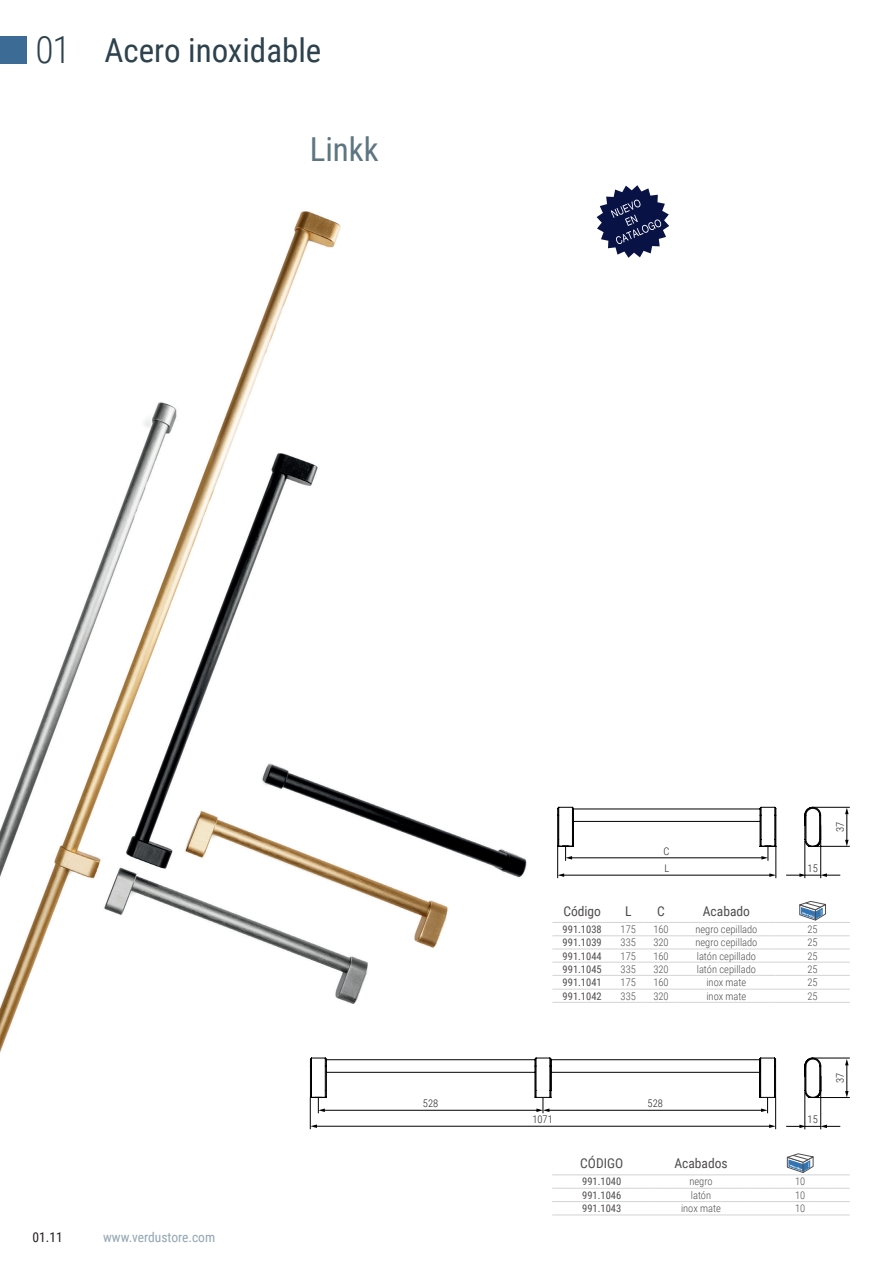
<style>
.page{position:relative;width:893px;height:1263px;background:#fff}
.page>*{position:absolute;margin:0;border:0;box-sizing:border-box;transform-origin:0 0}
.t1{font:33px "Roboto Condensed";color:#2d424d}
.t2{font:33px "Roboto Condensed";color:#5d7682}
.t3{font:13.5px "Roboto Condensed";color:#231f20}
.t4{font:13.5px "Roboto Condensed";color:#93a6b2}
.t5{font:300 10.5px "Roboto Condensed";color:#231f20}
.t6{font:10.5px "Roboto Condensed";color:#231f20}
.s1{font-weight:300;font-size:37.5px}
</style>
<div class="page">
<div style="left:0;top:36px;width:27px;height:27px;background:#3c6b96"></div>
<img style="left:0;top:211px;width:527px;height:842px">
<hr style="left:552px;top:1174px;width:99px;height:1px;background:#c7c8ca">
<hr style="left:651px;top:1174px;width:100px;height:1px;background:#c7c8ca">
<hr style="left:751px;top:1174px;width:99px;height:1px;background:#c7c8ca">
<hr style="left:552px;top:1188px;width:99px;height:1px;background:#c7c8ca">
<hr style="left:651px;top:1188px;width:100px;height:1px;background:#c7c8ca">
<hr style="left:751px;top:1188px;width:99px;height:1px;background:#c7c8ca">
<hr style="left:552px;top:1201px;width:99px;height:1px;background:#c7c8ca">
<hr style="left:651px;top:1201px;width:100px;height:1px;background:#c7c8ca">
<hr style="left:751px;top:1201px;width:99px;height:1px;background:#c7c8ca">
<hr style="left:552px;top:1214px;width:99px;height:1px;background:#c7c8ca">
<hr style="left:651px;top:1214px;width:100px;height:1px;background:#c7c8ca">
<hr style="left:751px;top:1214px;width:99px;height:1px;background:#c7c8ca">
<svg style="left:787px;top:1154px;width:26px;height:18px"></svg>
<hr style="left:552px;top:922px;width:60px;height:1px;background:#c7c8ca">
<hr style="left:612px;top:922px;width:33px;height:1px;background:#c7c8ca">
<hr style="left:645px;top:922px;width:32px;height:1px;background:#c7c8ca">
<hr style="left:677px;top:922px;width:98px;height:1px;background:#c7c8ca">
<hr style="left:775px;top:922px;width:75px;height:1px;background:#c7c8ca">
<hr style="left:552px;top:935px;width:60px;height:1px;background:#c7c8ca">
<hr style="left:612px;top:935px;width:33px;height:1px;background:#c7c8ca">
<hr style="left:645px;top:935px;width:32px;height:1px;background:#c7c8ca">
<hr style="left:677px;top:935px;width:98px;height:1px;background:#c7c8ca">
<hr style="left:775px;top:935px;width:75px;height:1px;background:#c7c8ca">
<hr style="left:552px;top:948px;width:60px;height:1px;background:#c7c8ca">
<hr style="left:612px;top:948px;width:33px;height:1px;background:#c7c8ca">
<hr style="left:645px;top:948px;width:32px;height:1px;background:#c7c8ca">
<hr style="left:677px;top:948px;width:98px;height:1px;background:#c7c8ca">
<hr style="left:775px;top:948px;width:75px;height:1px;background:#c7c8ca">
<hr style="left:552px;top:962px;width:60px;height:1px;background:#c7c8ca">
<hr style="left:612px;top:962px;width:33px;height:1px;background:#c7c8ca">
<hr style="left:645px;top:962px;width:32px;height:1px;background:#c7c8ca">
<hr style="left:677px;top:962px;width:98px;height:1px;background:#c7c8ca">
<hr style="left:775px;top:962px;width:75px;height:1px;background:#c7c8ca">
<hr style="left:552px;top:975px;width:60px;height:1px;background:#c7c8ca">
<hr style="left:612px;top:975px;width:33px;height:1px;background:#c7c8ca">
<hr style="left:645px;top:975px;width:32px;height:1px;background:#c7c8ca">
<hr style="left:677px;top:975px;width:98px;height:1px;background:#c7c8ca">
<hr style="left:775px;top:975px;width:75px;height:1px;background:#c7c8ca">
<hr style="left:552px;top:989px;width:60px;height:1px;background:#c7c8ca">
<hr style="left:612px;top:989px;width:33px;height:1px;background:#c7c8ca">
<hr style="left:645px;top:989px;width:32px;height:1px;background:#c7c8ca">
<hr style="left:677px;top:989px;width:98px;height:1px;background:#c7c8ca">
<hr style="left:775px;top:989px;width:75px;height:1px;background:#c7c8ca">
<hr style="left:552px;top:1002px;width:60px;height:1px;background:#c7c8ca">
<hr style="left:612px;top:1002px;width:33px;height:1px;background:#c7c8ca">
<hr style="left:645px;top:1002px;width:32px;height:1px;background:#c7c8ca">
<hr style="left:677px;top:1002px;width:98px;height:1px;background:#c7c8ca">
<hr style="left:775px;top:1002px;width:75px;height:1px;background:#c7c8ca">
<svg style="left:800px;top:901px;width:26px;height:19px"></svg>
<hr style="left:563px;top:875px;width:207px;height:1px;background:#000001">
<svg style="left:769px;top:873px;width:7px;height:4px"></svg>
<svg style="left:558px;top:873px;width:6px;height:4px"></svg>
<svg style="left:845px;top:808px;width:4px;height:38px"></svg>
<hr style="left:557px;top:846px;width:1px;height:32px;background:#000001">
<hr style="left:776px;top:846px;width:1px;height:32px;background:#000001">
<hr style="left:805px;top:841px;width:1px;height:37px;background:#000001">
<hr style="left:820px;top:841px;width:1px;height:37px;background:#000001">
<hr style="left:813px;top:846px;width:37px;height:1px;background:#000001">
<hr style="left:813px;top:807px;width:37px;height:1px;background:#000001">
<svg style="left:557px;top:806px;width:264px;height:55px"></svg>
<svg style="left:786px;top:873px;width:54px;height:4px"></svg>
<hr style="left:316px;top:1126px;width:454px;height:1px;background:#000001">
<svg style="left:769px;top:1124px;width:6px;height:4px"></svg>
<svg style="left:311px;top:1124px;width:6px;height:4px"></svg>
<hr style="left:310px;top:1097px;width:1px;height:32px;background:#000001">
<hr style="left:775px;top:1097px;width:1px;height:32px;background:#000001">
<svg style="left:309px;top:1057px;width:513px;height:56px"></svg>
<svg style="left:845px;top:1059px;width:4px;height:38px"></svg>
<hr style="left:805px;top:1092px;width:1px;height:37px;background:#000001">
<hr style="left:820px;top:1092px;width:1px;height:37px;background:#000001">
<hr style="left:813px;top:1097px;width:37px;height:1px;background:#000001">
<hr style="left:813px;top:1058px;width:37px;height:1px;background:#000001">
<svg style="left:786px;top:1124px;width:54px;height:4px"></svg>
<svg style="left:597px;top:185px;width:72px;height:73px"></svg>
<h1 class="t1" style="left:36px;top:27px;width:287px"><span class="s1">01</span> Acero inoxidable</h1>
<p class="t2" style="left:310px;top:127px;width:70px">Linkk</p>
<p class="t3" style="left:33px;top:1227px;width:32px">01.11</p>
<p class="t4" style="left:103px;top:1227px;width:114px">www.verdustore.com</p>
<p class="t5" style="left:423px;top:1096px;width:17px">528</p>
<p class="t5" style="left:663px;top:843px;width:7px">C</p>
<p class="t5" style="left:664px;top:861px;width:6px">L</p>
<p class="t5" style="left:808px;top:861px;width:12px">15</p>
<p class="t3" style="left:563px;top:901px;width:39px">Código</p>
<p class="t3" style="left:625px;top:901px;width:8px">L</p>
<p class="t3" style="left:657px;top:901px;width:9px">C</p>
<p class="t3" style="left:703px;top:901px;width:49px">Acabado</p>
<p class="t6" style="left:563px;top:922px;width:41px">991.1038</p>
<p class="t5" style="left:621px;top:922px;width:17px">175</p>
<p class="t5" style="left:653px;top:922px;width:17px">160</p>
<p class="t5" style="left:695px;top:922px;width:64px">negro cepillado</p>
<p class="t5" style="left:807px;top:922px;width:12px">25</p>
<p class="t6" style="left:563px;top:935px;width:41px">991.1039</p>
<p class="t5" style="left:621px;top:935px;width:17px">335</p>
<p class="t5" style="left:653px;top:935px;width:17px">320</p>
<p class="t5" style="left:695px;top:935px;width:64px">negro cepillado</p>
<p class="t5" style="left:807px;top:935px;width:12px">25</p>
<p class="t6" style="left:563px;top:948px;width:41px">991.1044</p>
<p class="t5" style="left:621px;top:948px;width:17px">175</p>
<p class="t5" style="left:653px;top:948px;width:17px">160</p>
<p class="t5" style="left:697px;top:948px;width:61px">latón cepillado</p>
<p class="t5" style="left:807px;top:948px;width:12px">25</p>
<p class="t6" style="left:563px;top:961px;width:41px">991.1045</p>
<p class="t5" style="left:621px;top:961px;width:17px">335</p>
<p class="t5" style="left:653px;top:961px;width:17px">320</p>
<p class="t5" style="left:697px;top:961px;width:61px">latón cepillado</p>
<p class="t5" style="left:807px;top:961px;width:12px">25</p>
<p class="t6" style="left:563px;top:975px;width:41px">991.1041</p>
<p class="t5" style="left:621px;top:975px;width:17px">175</p>
<p class="t5" style="left:653px;top:975px;width:17px">160</p>
<p class="t5" style="left:706px;top:975px;width:41px">inox mate</p>
<p class="t5" style="left:807px;top:975px;width:12px">25</p>
<p class="t6" style="left:563px;top:988px;width:41px">991.1042</p>
<p class="t5" style="left:621px;top:988px;width:17px">335</p>
<p class="t5" style="left:653px;top:988px;width:17px">320</p>
<p class="t5" style="left:706px;top:988px;width:41px">inox mate</p>
<p class="t5" style="left:807px;top:988px;width:12px">25</p>
<p class="t5" style="left:833px;top:832px;width:12px;rotate:-90deg">37</p>
<p class="t5" style="left:532px;top:1112px;width:22px">1071</p>
<p class="t5" style="left:648px;top:1096px;width:17px">528</p>
<p class="t5" style="left:808px;top:1112px;width:12px">15</p>
<p class="t3" style="left:580px;top:1154px;width:44px">CÓDIGO</p>
<p class="t3" style="left:674px;top:1154px;width:55px">Acabados</p>
<p class="t6" style="left:582px;top:1174px;width:41px">991.1040</p>
<p class="t5" style="left:689px;top:1174px;width:25px">negro</p>
<p class="t5" style="left:795px;top:1174px;width:12px">10</p>
<p class="t6" style="left:582px;top:1188px;width:41px">991.1046</p>
<p class="t5" style="left:691px;top:1188px;width:22px">latón</p>
<p class="t5" style="left:795px;top:1188px;width:12px">10</p>
<p class="t6" style="left:582px;top:1201px;width:41px">991.1043</p>
<p class="t5" style="left:681px;top:1201px;width:41px">inox mate</p>
<p class="t5" style="left:795px;top:1201px;width:12px">10</p>
<p class="t5" style="left:833px;top:1083px;width:12px;rotate:-90deg">37</p>
</div>
